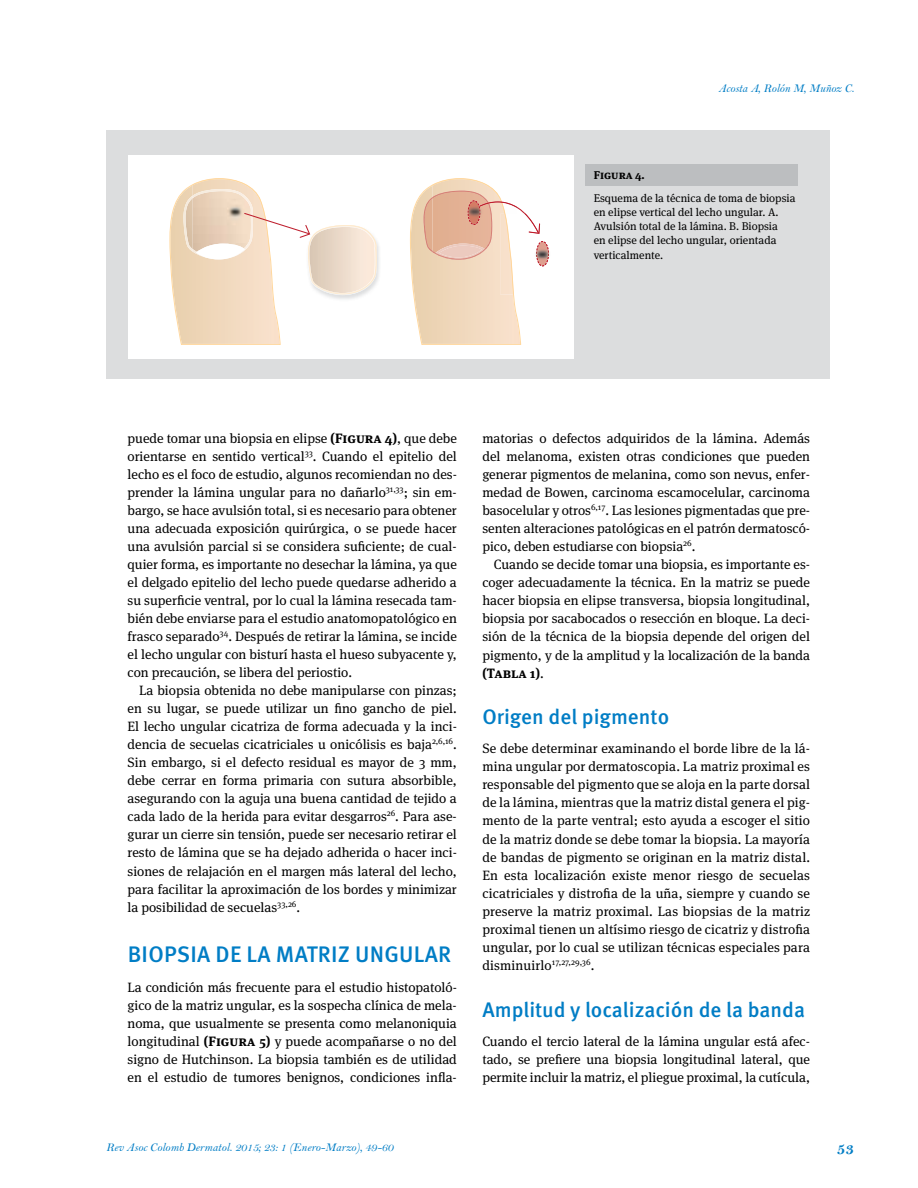
<style>
.page{position:relative;width:918px;height:1188px;background:#fff}
.page>*{position:absolute;margin:0;border:0;box-sizing:border-box;transform-origin:0 0}
.t1{font:500 22.5px "Meta Pro";letter-spacing:.01em;color:#007dc5}
.t2{font:500 21px "Meta Pro";color:#007dc5}
.t3{font:16.5px "Bell MT Bold";color:#007dc5}
.t4{font:13.5px/18px "Meta Serif OT";color:#000;text-align:justify}
.t5{font:12px "Bell MT Italic";color:#007dc5}
.t6{font:11.25px/14.2px "Meta Serif OT";color:#000}
.t7{font:700 11.25px "Meta Serif OT";color:#000}
.s1{font-weight:700}
</style>
<div class="page">
<div style="left:106px;top:130px;width:724px;height:248px;background:#dcddde"></div>
<div style="left:585px;top:164px;width:213px;height:21px;background:#bcbec0"></div>
<div style="left:128px;top:155px;width:445px;height:204px;background:#fff"></div>
<svg style="left:169px;top:178px;width:208px;height:167px"></svg>
<svg style="left:410px;top:178px;width:139px;height:167px"></svg>
<p class="t5" style="left:719px;top:81px;width:137px">Acosta A, Rolón M, Muñoz C.</p>
<p class="t7" style="left:594px;top:168px;width:53px">Figura 4.</p>
<p class="t6" style="left:594px;top:191px;width:203px">Esquema de la técnica de toma de biopsia en elipse vertical del lecho ungular. A.<br>Avulsión total de la lámina. B. Biopsia<br>en elipse del lecho ungular, orientada verticalmente.</p>
<p class="t4" style="left:128px;top:429px;width:331px">puede tomar una biopsia en elipse <span class="s1">(Figura 4)</span>, que debe orientarse en sentido vertical<sup>33</sup>. Cuando el epitelio del lecho es el foco de estudio, algunos recomiendan no des&shy;prender la lámina ungular para no dañarlo<sup>31,33</sup>; sin em&shy;bargo, se hace avulsión total, si es necesario para obtener una adecuada exposición quirúrgica, o se puede hacer una avulsión parcial si se considera suficiente; de cual&shy;quier forma, es importante no desechar la lámina, ya que el delgado epitelio del lecho puede quedarse adherido a su superficie ventral, por lo cual la lámina resecada tam&shy;bién debe enviarse para el estudio anatomopatológico en frasco separado<sup>34</sup>. Después de retirar la lámina, se incide el lecho ungular con bisturí hasta el hueso subyacente y, con precaución, se libera del periostio.</p>
<p class="t4" style="left:128px;top:682px;width:331px;text-indent:11px">La biopsia obtenida no debe manipularse con pinzas; en su lugar, se puede utilizar un fino gancho de piel.<br>El lecho ungular cicatriza de forma adecuada y la inci&shy;dencia de secuelas cicatriciales u onicólisis es baja<sup>2,6,16</sup>.<br>Sin embargo, si el defecto residual es mayor de 3 mm, debe cerrar en forma primaria con sutura absorbible, asegurando con la aguja una buena cantidad de tejido a cada lado de la herida para evitar desgarros<sup>26</sup>. Para ase&shy;gurar un cierre sin tensión, puede ser necesario retirar el resto de lámina que se ha dejado adherida o hacer inci&shy;siones de relajación en el margen más lateral del lecho, para facilitar la aproximación de los bordes y minimizar la posibilidad de secuelas<sup>33,26</sup>.</p>
<h1 class="t1" style="left:128px;top:940px;width:325px">Biopsia de la matriz ungular</h1>
<p class="t4" style="left:128px;top:978px;width:331px">La condición más frecuente para el estudio histopatoló&shy;gico de la matriz ungular, es la sospecha clínica de mela&shy;noma, que usualmente se presenta como melanoniquia longitudinal <span class="s1">(Figura 5)</span> y puede acompañarse o no del signo de Hutchinson. La biopsia también es de utilidad en el estudio de tumores benignos, condiciones infla-</p>
<p class="t5" style="left:106px;top:1140px;width:289px">Rev Asoc Colomb Dermatol. 2015; 23: 1 (Enero-Marzo), 49-60</p>
<p class="t4" style="left:482px;top:429px;width:329px">matorias o defectos adquiridos de la lámina. Además del melanoma, existen otras condiciones que pueden generar pigmentos de melanina, como son nevus, enfer&shy;medad de Bowen, carcinoma escamocelular, carcinoma basocelular y otros<sup>6,17</sup>. Las lesiones pigmentadas que pre&shy;senten alteraciones patológicas en el patrón dermatoscó&shy;pico, deben estudiarse con biopsia<sup>26</sup>.</p>
<p class="t4" style="left:482px;top:556px;width:329px;text-indent:11px">Cuando se decide tomar una biopsia, es importante es&shy;coger adecuadamente la técnica. En la matriz se puede hacer biopsia en elipse transversa, biopsia longitudinal, biopsia por sacabocados o resección en bloque. La deci&shy;sión de la técnica de la biopsia depende del origen del pigmento, y de la amplitud y la localización de la banda <span class="s1">(Tabla 1)</span>.</p>
<h2 class="t2" style="left:482px;top:704px;width:188px">Origen del pigmento</h2>
<p class="t4" style="left:482px;top:740px;width:329px">Se debe determinar examinando el borde libre de la lá&shy;mina ungular por dermatoscopia. La matriz proximal es responsable del pigmento que se aloja en la parte dorsal de la lámina, mientras que la matriz distal genera el pig&shy;mento de la parte ventral; esto ayuda a escoger el sitio de la matriz donde se debe tomar la biopsia. La mayoría de bandas de pigmento se originan en la matriz distal.<br>En esta localización existe menor riesgo de secuelas cicatriciales y distrofia de la uña, siempre y cuando se preserve la matriz proximal. Las biopsias de la matriz proximal tienen un altísimo riesgo de cicatriz y distrofia ungular, por lo cual se utilizan técnicas especiales para disminuirlo<sup>17,27,29,36</sup>.</p>
<h2 class="t2" style="left:482px;top:996px;width:324px">Amplitud y localización de la banda</h2>
<p class="t4" style="left:482px;top:1032px;width:329px">Cuando el tercio lateral de la lámina ungular está afec&shy;tado, se prefiere una biopsia longitudinal lateral, que permite incluir la matriz, el pliegue proximal, la cutícula,</p>
<p class="t3" style="left:837px;top:1138px;width:19px">53</p>
</div>
